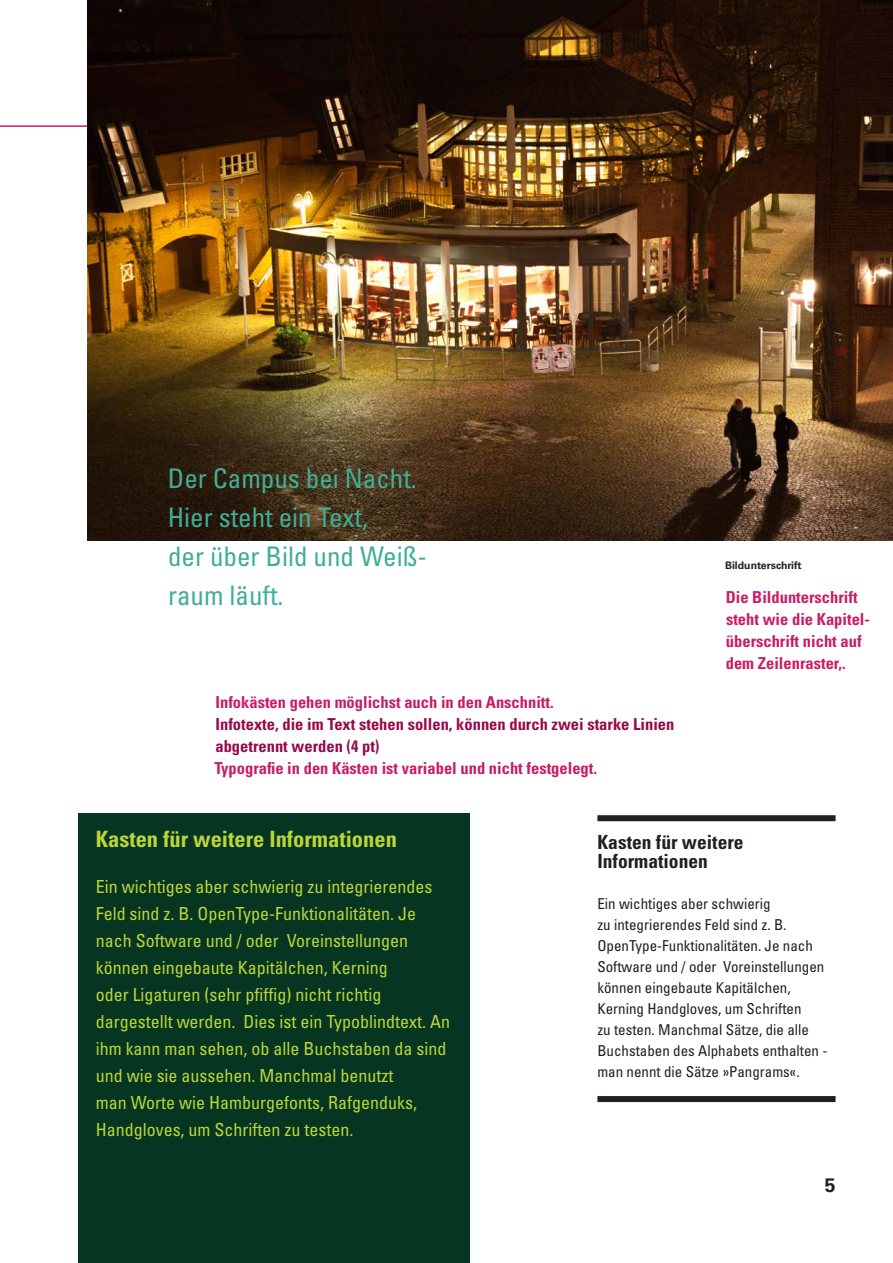
<style>
.page{position:relative;width:893px;height:1263px;background:#fff}
.page>*{position:absolute;margin:0;border:0;box-sizing:border-box;transform-origin:0 0}
.t1{font:condensed 27px/39px "Univers LT Std";color:#40ae97}
.t2{font:700 condensed 22.5px "Univers LT Std";color:#bcd53a}
.t3{font:700 condensed 19.5px/19.5px "Univers LT Std";color:#231f20}
.t4{font:700 19.5px "Univers LT Std";color:#231f20}
.t5{font:condensed 18px/27px "Univers LT Std";color:#bcd53a}
.t6{font:700 condensed 16.5px/21.8px "Univers LT Std";color:#c71e66}
.t7{font:700 condensed 16.5px/21.8px "Univers LT Std";color:#960a4b}
.t8{font:condensed 15px/21px "Univers LT Std";color:#231f20}
.t9{font:700 10.5px "Univers LT Std";color:#231f20}
</style>
<div class="page">
<img style="left:87px;top:0;width:806px;height:540px">
<div style="left:79px;top:813px;width:391px;height:450px;background:#063621"></div>
<div style="left:597px;top:815px;width:239px;height:6px;background:#231f20"></div>
<div style="left:597px;top:1096px;width:239px;height:6px;background:#231f20"></div>
<h1 class="t1" style="left:168px;top:459px;width:260px">Der Campus bei Nacht.<br>Hier steht ein Text,<br>der über Bild und Weiß&shy;raum läuft.</h1>
<p class="t6" style="left:215px;top:692px;width:340px">Infokästen gehen möglichst auch in den Anschnitt.</p>
<p class="t7" style="left:215px;top:713px;width:460px">Infotexte, die im Text stehen sollen, können durch zwei starke Linien abgetrennt werden (4 pt)</p>
<p class="t6" style="left:215px;top:757px;width:384px">Typografie in den Kästen ist variabel und nicht festgelegt.</p>
<p class="t9" style="left:725px;top:559px;width:78px">Bildunterschrift</p>
<p class="t6" style="left:726px;top:587px;width:146px">Die Bildunterschrift steht wie die Kapitel&shy;überschrift nicht auf dem Zeilenraster,.</p>
<p class="t2" style="left:96px;top:825px;width:303px">Kasten für weitere Informationen</p>
<p class="t5" style="left:96px;top:873px;width:356px">Ein wichtiges aber schwierig zu integrierendes Feld sind z. B. OpenType-Funktionalitäten. Je nach Software und / oder Voreinstellungen können eingebaute Kapitälchen, Kerning<br>oder Ligaturen (sehr pfiffig) nicht richtig dargestellt werden. Dies ist ein Typoblindtext. An ihm kann man sehen, ob alle Buchstaben da sind und wie sie aussehen. Manchmal benutzt<br>man Worte wie Hamburgefonts, Rafgenduks, Handgloves, um Schriften zu testen.</p>
<p class="t3" style="left:597px;top:832px;width:148px">Kasten für weitere<br>Informationen</p>
<p class="t8" style="left:597px;top:893px;width:231px">Ein wichtiges aber schwierig<br>zu integrierendes Feld sind z. B.<br>OpenType-Funktionalitäten. Je nach Software und / oder Voreinstellungen können eingebaute Kapitälchen, Kerning Handgloves, um Schriften<br>zu testen. Manchmal Sätze, die alle Buchstaben des Alphabets enthalten - man nennt die Sätze »Pangrams«.</p>
<p class="t4" style="left:825px;top:1173px;width:12px">5</p>
</div>
